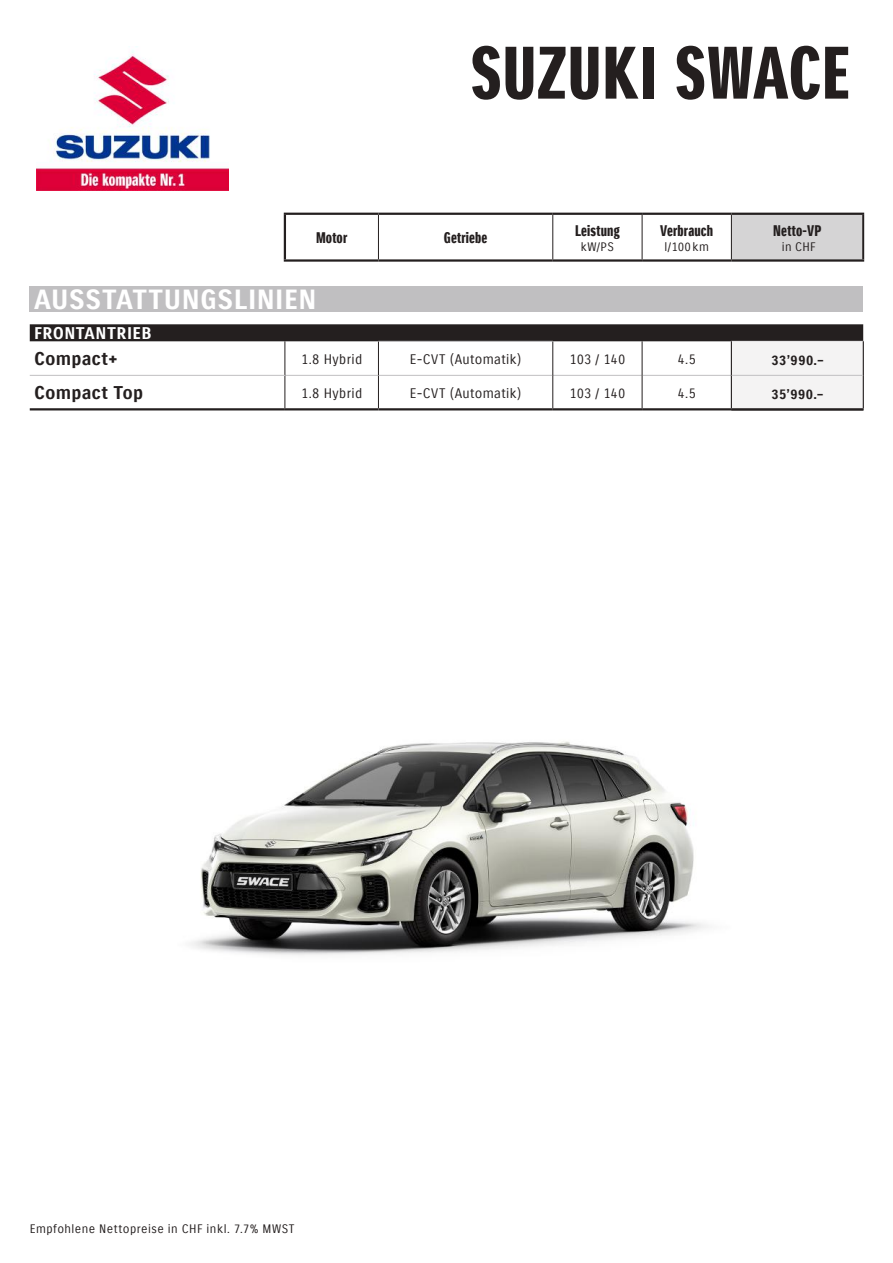
<style>
.page{position:relative;width:893px;height:1263px;background:#fff}
.page>*{position:absolute;margin:0;border:0;box-sizing:border-box;transform-origin:0 0}
.t1{font:72px "Suzuki PRO Headline";letter-spacing:.01em;color:#241f1f}
.t2{font:27px "Suzuki PRO Bold";letter-spacing:.015em;color:#fff}
.t3{font:18px "Suzuki PRO Bold";letter-spacing:.01em;color:#241f1f}
.t4{font:16.5px "Suzuki PRO Bold";letter-spacing:.025em;color:#fff}
.t5{font:15px "Suzuki PRO Headline";letter-spacing:.01em;color:#241f1f}
.t6{font:13.5px "Suzuki PRO Regular";letter-spacing:.025em;color:#241f1f}
.t7{font:13.5px "Suzuki PRO Bold";letter-spacing:.03em;color:#241f1f}
.t8{font:12px "Suzuki PRO Regular";letter-spacing:.04em;color:#241f1f}
</style>
<div class="page">
<div style="left:731px;top:214px;width:132px;height:46px;background:#d5d4d5"></div>
<div style="left:30px;top:286px;width:833px;height:26px;background:#c0bfc1"></div>
<hr style="left:30px;top:408px;width:255px;height:2px;background:#241f1f">
<hr style="left:285px;top:408px;width:93px;height:2px;background:#241f1f">
<hr style="left:378px;top:408px;width:175px;height:2px;background:#241f1f">
<hr style="left:642px;top:408px;width:89px;height:2px;background:#241f1f">
<hr style="left:553px;top:408px;width:89px;height:2px;background:#241f1f">
<hr style="left:862px;top:215px;width:2px;height:44px;background:#241f1f">
<hr style="left:284px;top:213px;width:94px;height:2px;background:#241f1f">
<hr style="left:284px;top:215px;width:2px;height:44px;background:#241f1f">
<hr style="left:378px;top:213px;width:175px;height:2px;background:#241f1f">
<hr style="left:553px;top:213px;width:89px;height:2px;background:#241f1f">
<hr style="left:642px;top:213px;width:89px;height:2px;background:#241f1f">
<hr style="left:731px;top:213px;width:133px;height:2px;background:#241f1f">
<hr style="left:284px;top:259px;width:94px;height:3px;background:#241f1f">
<hr style="left:378px;top:259px;width:175px;height:3px;background:#241f1f">
<hr style="left:553px;top:259px;width:89px;height:3px;background:#241f1f">
<hr style="left:642px;top:259px;width:89px;height:3px;background:#241f1f">
<hr style="left:731px;top:259px;width:133px;height:3px;background:#241f1f">
<hr style="left:378px;top:215px;width:1px;height:44px;background:#241f1f">
<hr style="left:553px;top:215px;width:1px;height:44px;background:#241f1f">
<hr style="left:642px;top:215px;width:1px;height:44px;background:#241f1f">
<hr style="left:731px;top:215px;width:1px;height:44px;background:#241f1f">
<img style="left:36px;top:50px;width:192px;height:140px">
<img style="left:190px;top:741px;width:518px;height:215px">
<svg style="left:30px;top:324px;width:833px;height:85px"></svg>
<hr style="left:731px;top:341px;width:1px;height:34px;background:#241f1f">
<hr style="left:863px;top:341px;width:1px;height:34px;background:#241f1f">
<hr style="left:731px;top:375px;width:1px;height:33px;background:#241f1f">
<hr style="left:863px;top:375px;width:1px;height:33px;background:#241f1f">
<hr style="left:731px;top:408px;width:132px;height:2px;background:#241f1f">
<hr style="left:732px;top:375px;width:131px;height:1px;background:#c0bfc1">
<h1 class="t1" style="left:471px;top:29px;width:381px">SUZUKI SWACE</h1>
<p class="t5" style="left:316px;top:229px;width:33px">Motor</p>
<p class="t5" style="left:444px;top:229px;width:45px">Getriebe</p>
<p class="t5" style="left:575px;top:221px;width:46px">Leistung</p>
<p class="t8" style="left:581px;top:239px;width:34px">kW/PS</p>
<p class="t5" style="left:660px;top:221px;width:55px">Verbrauch</p>
<p class="t8" style="left:664px;top:239px;width:46px">l/100km</p>
<p class="t5" style="left:773px;top:221px;width:49px">Netto-VP</p>
<p class="t8" style="left:782px;top:239px;width:35px">in CHF</p>
<h2 class="t2" style="left:34px;top:283px;width:284px">AUSSTATTUNGSLINIEN</h2>
<p class="t4" style="left:34px;top:323px;width:119px">FRONTANTRIEB</p>
<h3 class="t3" style="left:34px;top:347px;width:85px">Compact+</h3>
<p class="t6" style="left:301px;top:351px;width:63px">1.8 Hybrid</p>
<p class="t6" style="left:410px;top:351px;width:113px">E-CVT (Automatik)</p>
<p class="t6" style="left:569px;top:351px;width:57px">103 / 140</p>
<p class="t6" style="left:677px;top:351px;width:20px">4.5</p>
<h3 class="t3" style="left:34px;top:382px;width:111px">Compact Top</h3>
<p class="t6" style="left:301px;top:385px;width:63px">1.8 Hybrid</p>
<p class="t6" style="left:410px;top:385px;width:113px">E-CVT (Automatik)</p>
<p class="t6" style="left:569px;top:385px;width:57px">103 / 140</p>
<p class="t6" style="left:677px;top:385px;width:20px">4.5</p>
<p class="t7" style="left:772px;top:385px;width:53px">35’990.–</p>
<p class="t7" style="left:771px;top:352px;width:53px">33’990.–</p>
<p class="t8" style="left:30px;top:1222px;width:266px">Empfohlene Nettopreise in CHF inkl. 7.7% MWST</p>
</div>
